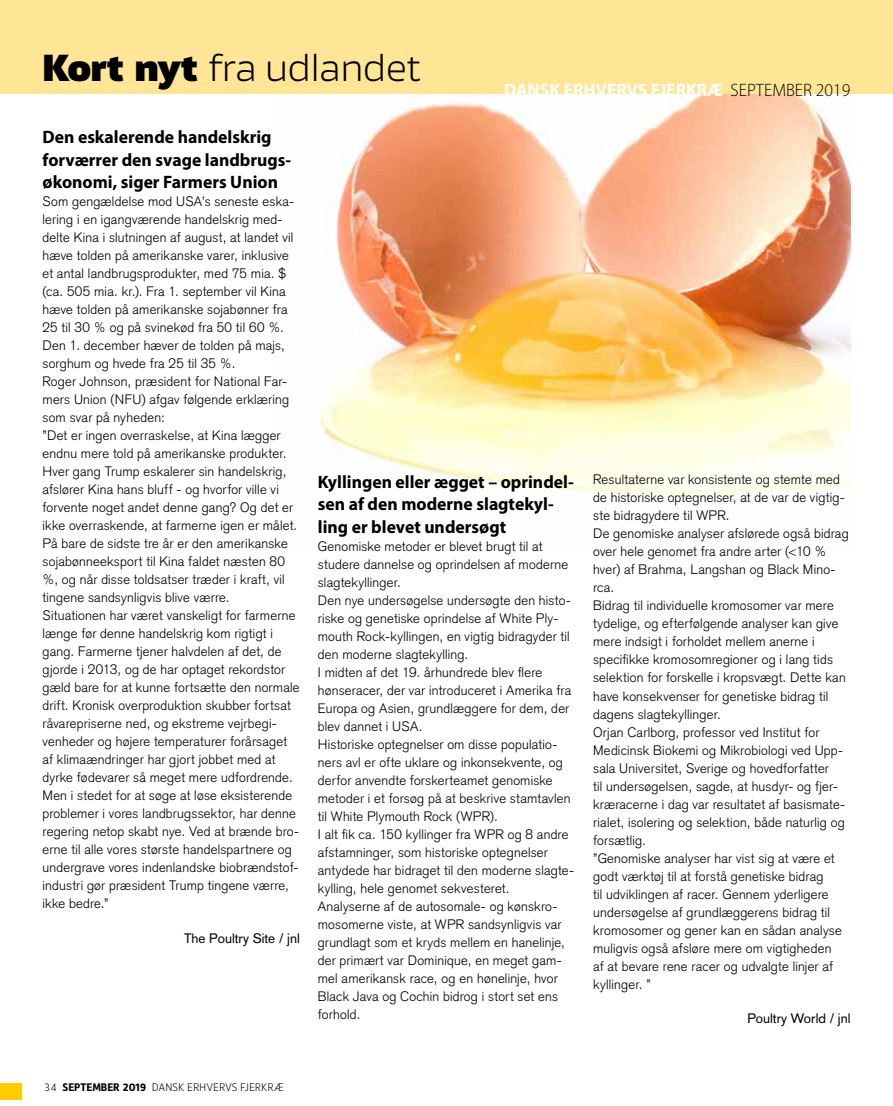
<style>
.page{position:relative;width:893px;height:1106px;background:#fff}
.page>*{position:absolute;margin:0;border:0;box-sizing:border-box;transform-origin:0 0}
.t1{font:300 36px "Akwe Pro Ext";letter-spacing:-.02em;color:#000}
.t2{font:700 18px/22.5px "Myriad Pro";color:#000}
.t3{font:700 18px "Myriad Pro";color:#fff}
.t4{font:300 13.5px/18px "Akzidenz Grotesk";letter-spacing:.015em;color:#000}
.t5{font:13.5px "Akzidenz Grotesk";color:#000}
.t6{font:300 10.5px "Akwe Pro";letter-spacing:-.01em;color:#000}
.s1{font-weight:900}
.s2{font-weight:300;color:#000}
.s3{font-weight:700}
</style>
<div class="page">
<img style="left:319px;top:94px;width:531px;height:401px">
<div style="left:0;top:0;width:893px;height:94px;background:#ffe596"></div>
<div style="left:0;top:1082px;width:21px;height:17px;background:#fc0"></div>
<h1 class="t1" style="left:42px;top:42px;width:380px"><span class="s1">Kort nyt</span> fra udlandet</h1>
<h2 class="t3" style="left:504px;top:78px;width:348px">DANSK ERHVERVS FJERKRÆ <span class="s2">SEPTEMBER 2019</span></h2>
<h2 class="t2" style="left:43px;top:125px;width:250px">Den eskalerende handelskrig forværrer den svage landbrugs&shy;økonomi, siger Farmers Union</h2>
<p class="t4" style="left:43px;top:193px;width:259px">Som gengældelse mod USA’s seneste eska&shy;lering i en igangværende handelskrig med&shy;delte Kina i slutningen af august, at landet vil hæve tolden på amerikanske varer, inklusive et antal landbrugsprodukter, med 75 mia. $ (ca. 505 mia. kr.). Fra 1. september vil Kina hæve tolden på amerikanske sojabønner fra 25 til 30 % og på svinekød fra 50 til 60 %.<br>Den 1. december hæver de tolden på majs, sorghum og hvede fra 25 til 35 %.<br>Roger Johnson, præsident for National Far&shy;mers Union (NFU) afgav følgende erklæring som svar på nyheden:<br>”Det er ingen overraskelse, at Kina lægger endnu mere told på amerikanske produkter.<br>Hver gang Trump eskalerer sin handelskrig, afslører Kina hans bluff - og hvorfor ville vi forvente noget andet denne gang? Og det er ikke overraskende, at farmerne igen er målet.<br>På bare de sidste tre år er den amerikanske sojabønneeksport til Kina faldet næsten 80 %, og når disse toldsatser træder i kraft, vil tingene sandsynligvis blive værre.<br>Situationen har været vanskeligt for farmerne længe før denne handelskrig kom rigtigt i gang. Farmerne tjener halvdelen af det, de gjorde i 2013, og de har optaget rekordstor gæld bare for at kunne fortsætte den normale drift. Kronisk overproduktion skubber fortsat råvarepriserne ned, og ekstreme vejrbegi&shy;venheder og højere temperaturer forårsaget af klimaændringer har gjort jobbet med at dyrke fødevarer så meget mere udfordrende.<br>Men i stedet for at søge at løse eksisterende problemer i vores landbrugssektor, har denne regering netop skabt nye. Ved at brænde bro&shy;erne til alle vores største handelspartnere og undergrave vores indenlandske biobrændstof&shy;industri gør præsident Trump tingene værre, ikke bedre.”</p>
<p class="t5" style="left:184px;top:930px;width:117px">The Poultry Site / jnl</p>
<h2 class="t2" style="left:318px;top:470px;width:257px">Kyllingen eller ægget – oprindel&shy;sen af den moderne slagtekyl&shy;ling er blevet undersøgt</h2>
<p class="t4" style="left:318px;top:537px;width:258px">Genomiske metoder er blevet brugt til at studere dannelse og oprindelsen af moderne slagtekyllinger.<br>Den nye undersøgelse undersøgte den histo&shy;riske og genetiske oprindelse af White Ply&shy;mouth Rock-kyllingen, en vigtig bidragyder til den moderne slagtekylling.<br>I midten af det 19. århundrede blev flere hønseracer, der var introduceret i Amerika fra Europa og Asien, grundlæggere for dem, der blev dannet i USA.<br>Historiske optegnelser om disse populatio&shy;ners avl er ofte uklare og inkonsekvente, og derfor anvendte forskerteamet genomiske metoder i et forsøg på at beskrive stamtavlen til White Plymouth Rock (WPR).<br>I alt fik ca. 150 kyllinger fra WPR og 8 andre afstamninger, som historiske optegnelser antydede har bidraget til den moderne slagte&shy;kylling, hele genomet sekvesteret.<br>Analyserne af de autosomale- og kønskro&shy;mosomerne viste, at WPR sandsynligvis var grundlagt som et kryds mellem en hanelinje, der primært var Dominique, en meget gam&shy;mel amerikansk race, og en hønelinje, hvor Black Java og Cochin bidrog i stort set ens forhold.</p>
<p class="t4" style="left:593px;top:471px;width:257px">Resultaterne var konsistente og stemte med de historiske optegnelser, at de var de vigtig&shy;ste bidragydere til WPR.<br>De genomiske analyser afslørede også bidrag over hele genomet fra andre arter (&lt;10 % hver) af Brahma, Langshan og Black Mino&shy;rca.<br>Bidrag til individuelle kromosomer var mere tydelige, og efterfølgende analyser kan give mere indsigt i forholdet mellem anerne i specifikke kromosomregioner og i lang tids selektion for forskelle i kropsvægt. Dette kan have konsekvenser for genetiske bidrag til dagens slagtekyllinger.<br>Orjan Carlborg, professor ved Institut for Medicinsk Biokemi og Mikrobiologi ved Upp&shy;sala Universitet, Sverige og hovedforfatter<br>til undersøgelsen, sagde, at husdyr- og fjer&shy;kræracerne i dag var resultatet af basismate&shy;rialet, isolering og selektion, både naturlig og forsætlig.<br>”Genomiske analyser har vist sig at være et godt værktøj til at forstå genetiske bidrag<br>til udviklingen af racer. Gennem yderligere undersøgelse af grundlæggerens bidrag til kromosomer og gener kan en sådan analyse muligvis også afsløre mere om vigtigheden<br>af at bevare rene racer og udvalgte linjer af kyllinger. ”</p>
<p class="t5" style="left:747px;top:1010px;width:104px">Poultry World / jnl</p>
<p class="t6" style="left:45px;top:1079px;width:241px">34 <span class="s3">SEPTEMBER 2019</span> DANSK ERHVERVS FJERKRÆ</p>
</div>
